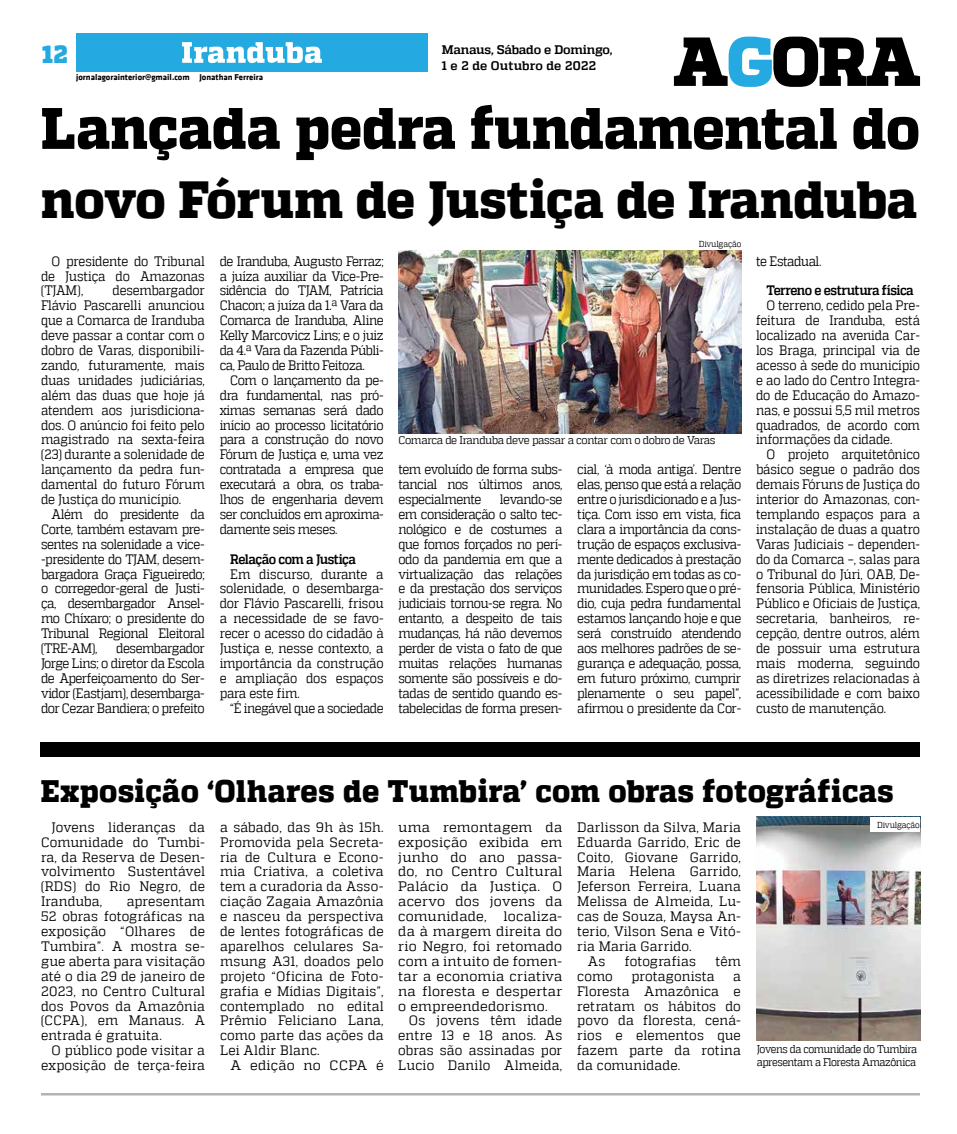
<style>
.page{position:relative;width:957px;height:1134px;background:#fff}
.page>*{position:absolute;margin:0;border:0;box-sizing:border-box;transform-origin:0 0}
.t1{font:800 58.38px "MW Quadon";letter-spacing:-.005em;color:#000;scale:.94 1}
.t2{font:800 52.12px "MW Quadon";letter-spacing:-.005em;color:#000;scale:.94 1}
.t3{font:800 31px "MW Quadon";letter-spacing:.01em;color:#000;scale:.95 1}
.t4{font:900 24.88px "MW Quadon";color:#24aae0;scale:.95 1}
.t5{font:13.62px/14.9px "MW Quadon";letter-spacing:-.01em;color:#000;text-align:justify;scale:.9 1}
.t6{font:13.62px/14.9px "MW Quadon";letter-spacing:-.01em;color:#000;text-align:justify;scale:.95 1}
.t7{font:13.62px/14.9px "MW Quadon";letter-spacing:-.01em;color:#000;text-align:justify}
.t8{font:13.62px/14.9px "MW Quadon";letter-spacing:.015em;color:#000;text-align:right;scale:.95 1}
.t9{font:13.62px "MW Quadon";letter-spacing:.01em;color:#000;scale:.95 1}
.t10{font:700 13.62px "MW Quadon";letter-spacing:-.04em;color:#000;scale:.9 1}
.t11{font:13.62px "MW Quadon";letter-spacing:-.04em;color:#000;scale:.9 1}
.t12{font:13.62px "MW Quadon";letter-spacing:.02em;color:#000}
.t13{font:700 12.38px/15.5px "MW Quadon";letter-spacing:-.01em;color:#000}
.t14{font:11.12px/13.4px "MW Quadon";letter-spacing:-.04em;color:#000;scale:.9 1}
.t15{font:11.12px "MW Quadon";letter-spacing:-.04em;color:#000;scale:.95 1}
.t16{font:700 8.75px "MW Klavika Bd";color:#000}
.t17{font:8.75px "MW Quadon";letter-spacing:-.015em;color:#000;scale:.9 1}
</style>
<div class="page">
<hr style="left:41px;top:1093px;width:879px;height:2px;background:#b1b3b5">
<svg style="left:674px;top:37px;width:246px;height:50px"></svg>
<div style="left:76px;top:34px;width:352px;height:38px;background:#24aae0"></div>
<svg style="left:182px;top:42px;width:140px;height:21px"></svg>
<div style="left:40px;top:742px;width:879px;height:15px;background:#000"></div>
<img style="left:756px;top:817px;width:164px;height:223px">
<div style="left:870px;top:817px;width:49px;height:15px;background:#fff"></div>
<img style="left:398px;top:251px;width:343px;height:183px">
<h3 class="t4" style="left:42px;top:40px;width:28px">12</h3>
<p class="t16" style="left:76px;top:71px;width:188px">jornalagorainterior@gmail.com Jonathan Ferreira</p>
<p class="t13" style="left:442px;top:42px;width:172px">Manaus, Sábado e Domingo,<br>1 e 2 de Outubro de 2022</p>
<h1 class="t1" style="left:41px;top:94px;width:936px">Lançada pedra fundamental do</h1>
<h2 class="t2" style="left:41px;top:169px;width:934px">novo Fórum de Justiça de Iranduba</h2>
<p class="t5" style="left:41px;top:253px;width:183px;text-indent:11px">O presidente do Tribunal de Justiça do Amazonas (TJAM),</p>
<p class="t5" style="left:41px;top:283px;width:183px;text-indent:71px">desembargador Flávio Pascarelli anunciou que a Comarca de Iranduba deve passar a contar com o dobro de Varas, disponibili&shy;zando, futuramente, mais duas unidades judiciárias, além das duas que hoje já atendem aos jurisdiciona&shy;dos. O anúncio foi feito pelo magistrado na sexta-feira (23) durante a solenidade de lançamento da pedra fun&shy;damental do futuro Fórum de Justiça do município.</p>
<p class="t5" style="left:41px;top:507px;width:183px;text-indent:11px">Além do presidente da Corte, também estavam pre&shy;sentes na solenidade a vice--presidente do TJAM, desem&shy;bargadora Graça Figueiredo; o corregedor-geral de Justi&shy;ça, desembargador Ansel&shy;mo Chíxaro; o presidente do Tribunal Regional Eleitoral (TRE-AM),</p>
<p class="t5" style="left:41px;top:641px;width:183px;text-indent:75px">desembargador Jorge Lins; o diretor da Escola de Aperfeiçoamento do Ser&shy;vidor (Eastjam), desembarga&shy;dor Cezar Bandiera; o prefeito</p>
<p class="t5" style="left:220px;top:253px;width:184px">de Iranduba, Augusto Ferraz; a juíza auxiliar da Vice-Pre&shy;sidência do TJAM, Patrícia Chacon; a juíza da 1.ª Vara da Comarca de Iranduba, Aline Kelly Marcovicz Lins; e o juiz da 4.ª Vara da Fazenda Públi&shy;ca, Paulo de Britto Feitoza.</p>
<p class="t5" style="left:220px;top:373px;width:184px;text-indent:11px">Com o lançamento da pe&shy;dra fundamental, nas pró&shy;ximas semanas será dado início ao processo licitatório para a construção do novo Fórum de Justiça e, uma vez contratada a empresa que executará a obra, os traba&shy;lhos de engenharia devem ser concluídos em aproxima&shy;damente seis meses.</p>
<p class="t10" style="left:230px;top:551px;width:141px">Relação com a Justiça</p>
<p class="t5" style="left:220px;top:566px;width:184px;text-indent:11px">Em discurso, durante a solenidade, o desembarga&shy;dor Flávio Pascarelli, frisou a necessidade de se favo&shy;recer o acesso do cidadão à Justiça e, nesse contexto, a importância da construção e ampliação dos espaços para este fim.</p>
<p class="t11" style="left:230px;top:700px;width:172px">“É inegável que a sociedade</p>
<p class="t17" style="left:698px;top:239px;width:49px">Divulgação</p>
<p class="t15" style="left:398px;top:433px;width:335px">Comarca de Iranduba deve passar a contar com o dobro de Varas</p>
<p class="t5" style="left:398px;top:462px;width:184px">tem evoluído de forma subs&shy;tancial nos últimos anos, especialmente</p>
<p class="t5" style="left:398px;top:492px;width:184px;text-indent:101px">levando-se em consideração o salto tec&shy;nológico e de costumes a que fomos forçados no perí&shy;odo da pandemia em que a virtualização das relações e da prestação dos serviços judiciais tornou-se regra. No entanto, a despeito de tais mudanças, há não devemos perder de vista o fato de que muitas relações humanas somente são possíveis e do&shy;tadas de sentido quando es&shy;tabelecidas de forma presen-</p>
<p class="t5" style="left:577px;top:462px;width:184px">cial, ‘à moda antiga’. Dentre elas, penso que está a relação entre o jurisdicionado e a Jus&shy;tiça. Com isso em vista, fica clara a importância da cons&shy;trução de espaços exclusiva&shy;mente dedicados à prestação da jurisdição em todas as co&shy;munidades. Espero que o pré&shy;dio, cuja pedra fundamental estamos lançando hoje e que será construído atendendo aos melhores padrões de se&shy;gurança e adequação, possa, em futuro próximo, cumprir plenamente o seu papel”, afirmou o presidente da Cor-</p>
<p class="t11" style="left:756px;top:253px;width:74px">te Estadual.</p>
<p class="t10" style="left:766px;top:283px;width:165px">Terreno e estrutura física</p>
<p class="t5" style="left:756px;top:298px;width:184px;text-indent:11px">O terreno, cedido pela Pre&shy;feitura de Iranduba, está localizado na avenida Car&shy;los Braga, principal via de acesso à sede do município e ao lado do Centro Integra&shy;do de Educação do Amazo&shy;nas, e possui 5,5 mil metros quadrados, de acordo com informações da cidade.</p>
<p class="t5" style="left:756px;top:447px;width:184px;text-indent:11px">O projeto arquitetônico básico segue o padrão dos demais Fóruns de Justiça do interior do Amazonas, con&shy;templando espaços para a instalação de duas a quatro Varas Judiciais – dependen&shy;do da Comarca –, salas para o Tribunal do Júri, OAB, De&shy;fensoria Pública, Ministério Público e Oficiais de Justiça, secretaria, banheiros, re&shy;cepção, dentre outros, além de possuir uma estrutura mais moderna, seguindo as diretrizes relacionadas à acessibilidade e com baixo custo de manutenção.</p>
<h3 class="t3" style="left:41px;top:773px;width:899px">Exposição ‘Olhares de Tumbira’ com obras fotográficas</h3>
<p class="t6" style="left:41px;top:819px;width:174px;text-indent:11px">Jovens lideranças da Comunidade do Tumbi&shy;ra, da Reserva de Desen&shy;volvimento Sustentável (RDS) do Rio Negro, de Iranduba,</p>
<p class="t8" style="left:220px;top:819px;width:174px">a sábado, das 9h às 15h.</p>
<p class="t17" style="left:877px;top:820px;width:49px">Divulgação</p>
<p class="t6" style="left:220px;top:834px;width:174px">Promovida pela Secreta&shy;ria de Cultura e Econo&shy;mia Criativa, a coletiva tem a curadoria da Asso&shy;ciação Zagaia Amazônia e nasceu da perspectiva de lentes fotográficas de aparelhos celulares Sa&shy;msung A31, doados pelo projeto “Oficina de Foto&shy;grafia e Mídias Digitais”, contemplado no edital Prêmio Feliciano Lana, como parte das ações da Lei Aldir Blanc.</p>
<p class="t12" style="left:231px;top:1058px;width:155px">A edição no CCPA é</p>
<p class="t8" style="left:577px;top:819px;width:174px">Darlisson da Silva, Maria</p>
<p class="t8" style="left:577px;top:834px;width:174px">Eduarda Garrido, Eric de</p>
<p class="t8" style="left:577px;top:849px;width:174px">Coito, Giovane Garrido,</p>
<p class="t9" style="left:577px;top:864px;width:174px">Maria Helena Garrido,</p>
<p class="t6" style="left:577px;top:879px;width:174px">Jeferson Ferreira, Luana</p>
<p class="t8" style="left:577px;top:894px;width:174px">Melissa de Almeida, Lu-</p>
<p class="t9" style="left:577px;top:909px;width:174px">cas de Souza, Maysa An-</p>
<p class="t9" style="left:577px;top:923px;width:174px">terio, Vilson Sena e Vitó-</p>
<p class="t8" style="left:577px;top:939px;width:122px">ria Maria Garrido.</p>
<p class="t6" style="left:588px;top:953px;width:20px">As</p>
<p class="t9" style="left:625px;top:953px;width:76px">fotografias</p>
<p class="t6" style="left:715px;top:953px;width:28px">têm</p>
<p class="t6" style="left:577px;top:968px;width:39px">como</p>
<p class="t9" style="left:631px;top:968px;width:89px">protagonista</p>
<p class="t7" style="left:398px;top:819px;width:165px">uma remontagem da exposição exibida em junho do ano passa&shy;do, no Centro Cultural Palácio da Justiça. O acervo dos jovens da comunidade, localiza&shy;da à margem direita do rio Negro, foi retomado com a intuito de fomen&shy;tar a economia criativa na floresta e despertar o empreendedorismo.</p>
<p class="t6" style="left:398px;top:1013px;width:174px;text-indent:11px">Os jovens têm idade entre 13 e 18 anos. As obras são assinadas por Lucio Danilo Almeida,</p>
<p class="t6" style="left:41px;top:894px;width:174px;text-indent:86px">apresentam 52 obras fotográficas na exposição “Olhares de Tumbira”. A mostra se&shy;gue aberta para visitação até o dia 29 de janeiro de 2023, no Centro Cultural dos Povos da Amazônia (CCPA), em Manaus. A entrada é gratuita.</p>
<p class="t8" style="left:41px;top:1043px;width:174px">O público pode visitar a exposição de terça-feira</p>
<p class="t14" style="left:757px;top:1042px;width:179px">Jovens da comunidade do Tumbira apresentam a Floresta Amazônica</p>
<p class="t6" style="left:577px;top:968px;width:174px;text-indent:156px">a Floresta Amazônica e retratam os hábitos do povo da floresta, cená&shy;rios e elementos que fazem parte da rotina da comunidade.</p>
</div>
